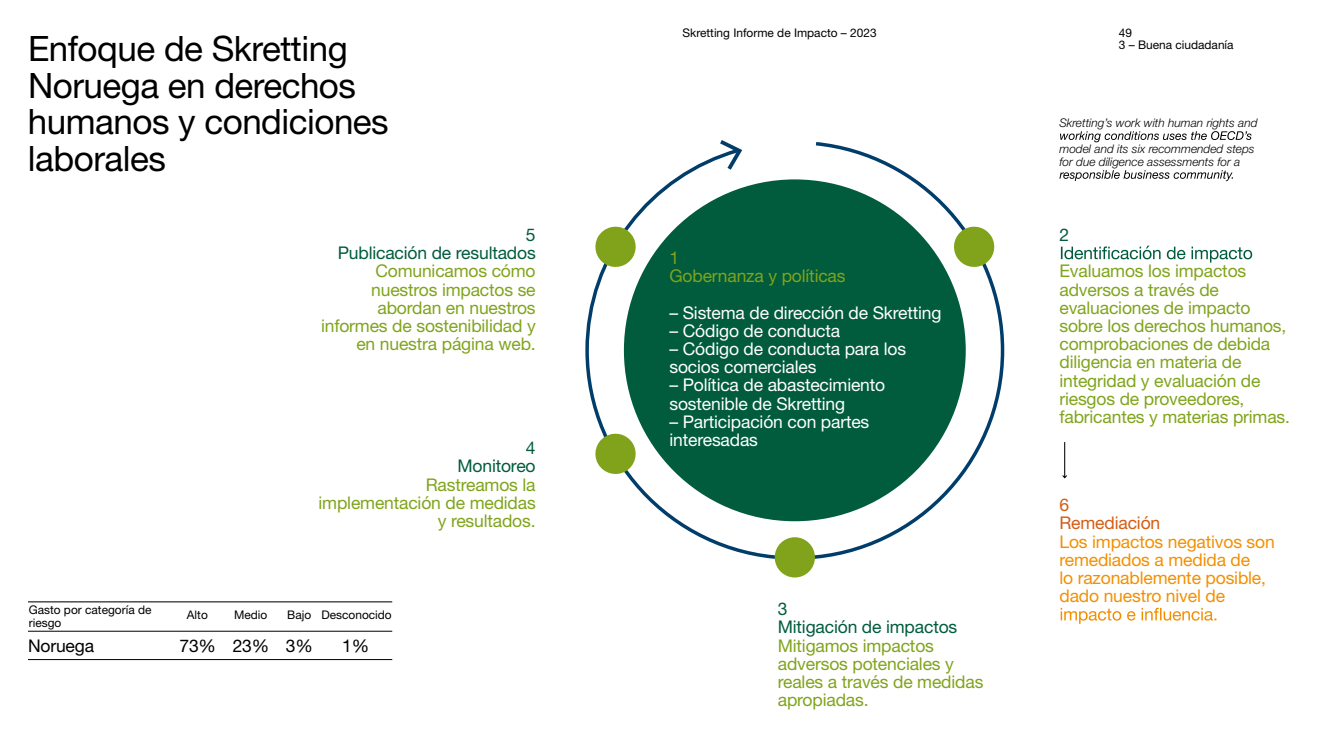
<style>
.page{position:relative;width:1344px;height:756px;background:#fff}
.page>*{position:absolute;margin:0;border:0;box-sizing:border-box;transform-origin:0 0}
.t1{font:35px/36.4px "Helvetica Neue LT Std";letter-spacing:-.015em;color:#000}
.t2{font:17.5px/18.2px "Helvetica Neue LT Std";letter-spacing:-.01em;color:#80a41b}
.t3{font:17.5px/18.2px "Helvetica Neue LT Std";letter-spacing:-.01em;color:#fff}
.t4{font:17.5px/18.2px "Helvetica Neue LT Std";letter-spacing:-.01em;color:#f39000}
.t5{font:17.5px/18.2px "Helvetica Neue LT Std";letter-spacing:-.01em;color:#005c3c;text-align:right}
.t6{font:17.5px "Helvetica Neue LT Std";letter-spacing:-.01em;color:#000}
.t7{font:17.5px/18.2px "Helvetica Neue LT Std";letter-spacing:-.01em;color:#d45d14}
.t8{font:11.9px/12.9px "Helvetica Neue LT Std";color:#000}
.t9{font:italic 300 11.9px/25.9px "Helvetica Neue LT Std";color:#000}
</style>
<div class="page">
<svg style="left:585px;top:142px;width:420px;height:420px"></svg>
<svg style="left:720px;top:140px;width:22px;height:30px"></svg>
<div style="left:624px;top:179px;width:342px;height:342px;background:#005c3c;border-radius:50%"></div>
<svg style="left:593px;top:224px;width:46px;height:46px"></svg>
<svg style="left:593px;top:431px;width:46px;height:46px"></svg>
<div style="left:775px;top:537px;width:40px;height:40px;background:#80a31b;border-radius:50%"></div>
<svg style="left:951px;top:224px;width:46px;height:46px"></svg>
<svg style="left:1061px;top:246px;width:191px;height:17px"></svg>
<svg style="left:1061px;top:608px;width:155px;height:16px"></svg>
<hr style="left:1064px;top:442px;width:1px;height:36px;background:#000">
<svg style="left:1062px;top:474px;width:5px;height:5px"></svg>
<svg style="left:1060px;top:131px;width:192px;height:11px"></svg>
<svg style="left:1059px;top:170px;width:174px;height:11px"></svg>
<hr style="left:28px;top:601px;width:364px;height:1px;background:#000">
<hr style="left:28px;top:631px;width:364px;height:1px;background:#000">
<hr style="left:28px;top:659px;width:364px;height:1px;background:#000">
<h1 class="t1" style="left:28px;top:30px;width:362px">Enfoque de Skretting<br>Noruega en derechos humanos y condiciones laborales</h1>
<p class="t5" style="left:338px;top:225px;width:200px">5<br>Publicación de resultados</p>
<p class="t2" style="left:321px;top:262px;width:216px;text-align:right">Comunicamos cómo nuestros impactos se abordan en nuestros informes de sostenibilidad y en nuestra página web.</p>
<p class="t8" style="left:29px;top:603px;width:124px">Gasto por categoría de riesgo</p>
<p class="t5" style="left:457px;top:439px;width:80px">4<br>Monitoreo</p>
<p class="t2" style="left:319px;top:475px;width:219px;text-align:right">Rastreamos la implementación de medidas y resultados.</p>
<p class="t8" style="left:187px;top:608px;width:22px">Alto</p>
<p class="t8" style="left:234px;top:608px;width:35px">Medio</p>
<p class="t8" style="left:287px;top:608px;width:106px">Bajo Desconocido</p>
<p class="t6" style="left:28px;top:635px;width:68px">Noruega</p>
<p class="t6" style="left:233px;top:635px;width:82px">23% 3%</p>
<p class="t6" style="left:342px;top:635px;width:29px">1%</p>
<p class="t6" style="left:180px;top:635px;width:38px">73%</p>
<p class="t8" style="left:682px;top:26px;width:196px">Skretting Informe de Impacto – 2023</p>
<p class="t8" style="left:1119px;top:26px;width:116px;line-height:12.4px">49<br>3 – Buena ciudadanía</p>
<p class="t2" style="left:670px;top:248px;width:178px">1<br>Gobernanza y políticas</p>
<p class="t3" style="left:670px;top:303px;width:273px">– Sistema de dirección de Skretting</p>
<p class="t3" style="left:670px;top:321px;width:172px">– Código de conducta</p>
<p class="t3" style="left:670px;top:339px;width:238px">– Código de conducta para los socios comerciales</p>
<p class="t3" style="left:670px;top:376px;width:217px">– Política de abastecimiento sostenible de Skretting</p>
<p class="t3" style="left:670px;top:412px;width:201px">– Participación con partes interesadas</p>
<p class="t5" style="left:778px;top:600px;width:181px;text-align:left">3<br>Mitigación de impactos</p>
<p class="t2" style="left:778px;top:636px;width:207px">Mitigamos impactos adversos potenciales y reales a través de medidas apropiadas.</p>
<p class="t9" style="left:1059px;top:110px;width:200px">Skretting’s work with human rights and model and its six recommended steps</p>
<p class="t9" style="left:1059px;top:148px;width:182px">for due diligence assessments for a</p>
<p class="t5" style="left:1059px;top:225px;width:11px">2</p>
<p class="t2" style="left:1059px;top:262px;width:232px">Evaluamos los impactos adversos a través de evaluaciones de impacto sobre los derechos humanos, comprobaciones de debida diligencia en materia de integridad y evaluación de riesgos de proveedores, fabricantes y materias primas.</p>
<p class="t7" style="left:1059px;top:496px;width:102px">6<br>Remediación</p>
<p class="t4" style="left:1059px;top:532px;width:217px">Los impactos negativos son remediados a medida de<br>lo razonablemente posible, dado nuestro nivel de</p>
</div>
